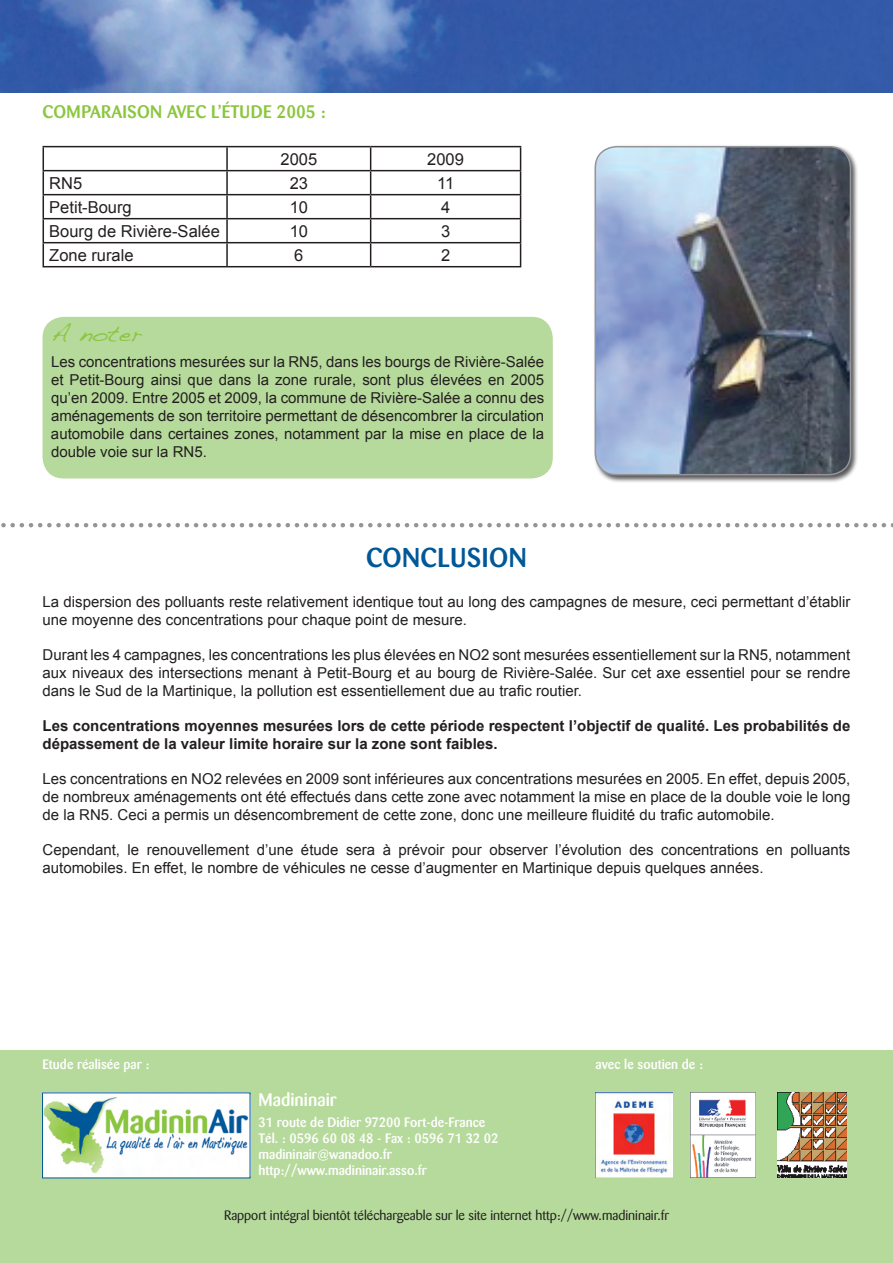
<style>
.page{position:relative;width:893px;height:1263px;background:#fff}
.page>*{position:absolute;margin:0;border:0;box-sizing:border-box;transform-origin:0 0}
.t1{font:500 27px "Barmeno";letter-spacing:.02em;color:#005898}
.t2{font:22.5px "Handwriting Dakota";color:#8bc63e;scale:1.1 1}
.t3{font:500 18px "Barmeno";color:#8bc63e}
.t4{font:500 18px "Barmeno";color:#fff}
.t5{font:16.5px "Arial";color:#231f20}
.t6{font:15px/18px "Arial";color:#231f20;text-align:justify}
.t7{font:700 15px/18px "Arial";color:#231f20}
.t8{font:500 13.5px/16.2px "Barmeno";color:#fff}
.t9{font:13.5px "Barmeno";color:#231f20}
</style>
<div class="page">
<div style="left:43px;top:317px;width:510px;height:161px;background:#b6da9b;border-radius:21px"></div>
<hr style="left:43px;top:146px;width:184px;height:1px;background:#231f20">
<hr style="left:227px;top:146px;width:144px;height:1px;background:#231f20">
<hr style="left:226px;top:147px;width:2px;height:23px;background:#231f20">
<hr style="left:371px;top:146px;width:150px;height:1px;background:#231f20">
<hr style="left:43px;top:170px;width:184px;height:1px;background:#231f20">
<hr style="left:227px;top:170px;width:144px;height:1px;background:#231f20">
<hr style="left:226px;top:171px;width:2px;height:23px;background:#231f20">
<hr style="left:371px;top:170px;width:150px;height:1px;background:#231f20">
<hr style="left:43px;top:194px;width:184px;height:1px;background:#231f20">
<hr style="left:227px;top:194px;width:144px;height:1px;background:#231f20">
<hr style="left:226px;top:195px;width:2px;height:23px;background:#231f20">
<hr style="left:371px;top:194px;width:150px;height:1px;background:#231f20">
<hr style="left:43px;top:218px;width:184px;height:1px;background:#231f20">
<hr style="left:227px;top:218px;width:144px;height:1px;background:#231f20">
<hr style="left:226px;top:219px;width:2px;height:23px;background:#231f20">
<hr style="left:371px;top:218px;width:150px;height:1px;background:#231f20">
<hr style="left:43px;top:242px;width:184px;height:1px;background:#231f20">
<svg style="left:43px;top:147px;width:1px;height:119px"></svg>
<hr style="left:227px;top:242px;width:144px;height:1px;background:#231f20">
<hr style="left:226px;top:243px;width:2px;height:23px;background:#231f20">
<hr style="left:371px;top:242px;width:150px;height:1px;background:#231f20">
<svg style="left:370px;top:147px;width:1px;height:119px"></svg>
<svg style="left:520px;top:147px;width:1px;height:119px"></svg>
<hr style="left:43px;top:266px;width:184px;height:1px;background:#231f20">
<hr style="left:227px;top:266px;width:144px;height:1px;background:#231f20">
<hr style="left:371px;top:266px;width:150px;height:1px;background:#231f20">
<img style="left:0;top:0;width:893px;height:92px">
<svg style="left:1px;top:523px;width:892px;height:4px"></svg>
<div style="left:0;top:1050px;width:893px;height:213px;background:#b6da9b"></div>
<img style="left:595px;top:1093px;width:77px;height:85px">
<img style="left:691px;top:1093px;width:64px;height:85px">
<img style="left:778px;top:1093px;width:68px;height:85px">
<div style="left:43px;top:1093px;width:207px;height:85px;background:#fff"></div>
<img style="left:44px;top:1097px;width:204px;height:76px">
<div style="left:593px;top:144px;width:266px;height:339px;background:#231f20;opacity:.75"></div>
<img style="left:595px;top:147px;width:255px;height:328px">
<div style="left:595px;top:146px;width:256px;height:329px;border:2px solid #939598;border-radius:21px"></div>
<p class="t3" style="left:43px;top:101px;width:14px">Com</p>
<p class="t3" style="left:82px;top:101px;width:246px">paraison avec l’étude 2005 :</p>
<p class="t5" style="left:280px;top:148px;width:38px">2005</p>
<p class="t5" style="left:427px;top:148px;width:38px">2009</p>
<p class="t5" style="left:49px;top:172px;width:35px">RN5</p>
<p class="t5" style="left:290px;top:172px;width:20px">23</p>
<p class="t5" style="left:437px;top:172px;width:19px">11</p>
<p class="t5" style="left:49px;top:196px;width:84px">Petit-Bourg</p>
<p class="t5" style="left:290px;top:196px;width:20px">10</p>
<p class="t5" style="left:441px;top:196px;width:11px">4</p>
<p class="t5" style="left:49px;top:220px;width:172px">Bourg de Rivière-Salée</p>
<p class="t5" style="left:290px;top:220px;width:20px">10</p>
<p class="t5" style="left:441px;top:220px;width:11px">3</p>
<p class="t5" style="left:49px;top:244px;width:86px">Zone rurale</p>
<p class="t5" style="left:294px;top:244px;width:11px">6</p>
<p class="t5" style="left:441px;top:244px;width:11px">2</p>
<h2 class="t2" style="left:51px;top:320px;width:84px">A noter</h2>
<p class="t6" style="left:51px;top:353px;width:495px">Les concentrations mesurées sur la RN5, dans les bourgs de Rivière-Salée et Petit-Bourg ainsi que dans la zone rurale, sont plus élevées en 2005 qu’en 2009. Entre 2005 et 2009, la commune de Rivière-Salée a connu des aménagements de son territoire permettant de désencombrer la circulation automobile dans certaines zones, notamment par la mise en place de la double voie sur la RN5.</p>
<h1 class="t1" style="left:366px;top:541px;width:162px">conclusion</h1>
<p class="t6" style="left:43px;top:593px;width:809px">La dispersion des polluants reste relativement identique tout au long des campagnes de mesure, ceci permettant d’établir une moyenne des concentrations pour chaque point de mesure.</p>
<p class="t6" style="left:43px;top:646px;width:809px">Durant les 4 campagnes, les concentrations les plus élevées en NO2 sont mesurées essentiellement sur la RN5, notamment aux niveaux des intersections menant à Petit-Bourg et au bourg de Rivière-Salée. Sur cet axe essentiel pour se rendre dans le Sud de la Martinique, la pollution est essentiellement due au trafic routier.</p>
<p class="t7" style="left:43px;top:718px;width:809px">Les concentrations moyennes mesurées lors de cette période respectent l’objectif de qualité. Les probabilités de dépassement de la valeur limite horaire sur la zone sont faibles.</p>
<p class="t6" style="left:43px;top:770px;width:809px">Les concentrations en NO2 relevées en 2009 sont inférieures aux concentrations mesurées en 2005. En effet, depuis 2005, de nombreux aménagements ont été effectués dans cette zone avec notamment la mise en place de la double voie le long de la RN5. Ceci a permis un désencombrement de cette zone, donc une meilleure fluidité du trafic automobile.</p>
<p class="t6" style="left:43px;top:841px;width:809px">Cependant, le renouvellement d’une étude sera à prévoir pour observer l’évolution des concentrations en polluants automobiles. En effet, le nombre de véhicules ne cesse d’augmenter en Martinique depuis quelques années.</p>
<p class="t8" style="left:43px;top:1056px;width:108px">Etude réalisée par :</p>
<p class="t4" style="left:259px;top:1089px;width:79px">Madininair</p>
<p class="t8" style="left:259px;top:1114px;width:242px">31 route de Didier 97200 Fort-de-France Tél. : 0596 60 08 48 - Fax : 0596 71 32 02 madininair@wanadoo.fr http://www.madininair.asso.fr</p>
<p class="t8" style="left:596px;top:1056px;width:109px">avec le soutien de :</p>
<p class="t9" style="left:224px;top:1208px;width:446px">Rapport intégral bientôt téléchargeable sur le site internet http://www.madininair.fr</p>
</div>
